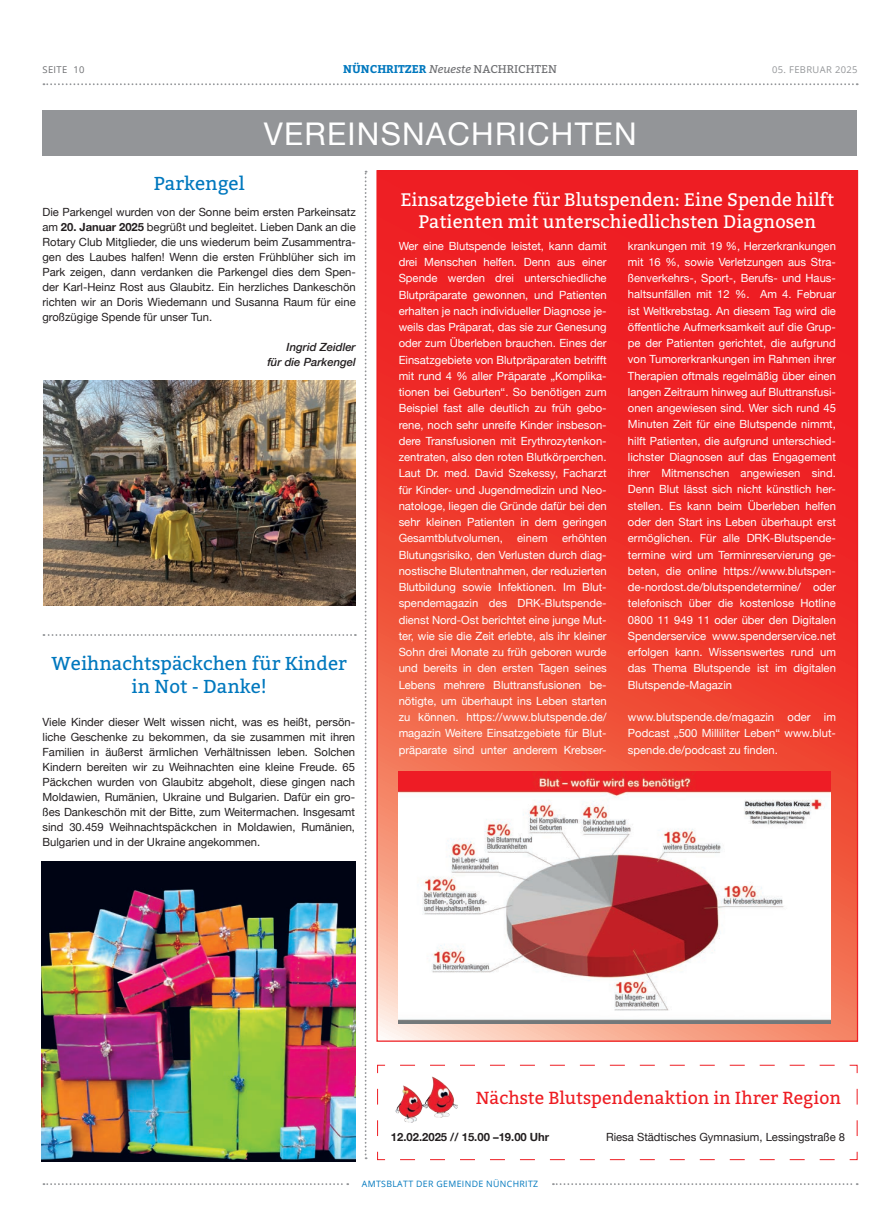
<style>
.page{position:relative;width:886px;height:1223px;background:#fff}
.page>*{position:absolute;margin:0;border:0;box-sizing:border-box;transform-origin:0 0}
.t1{font:31.25px "Helvetica Neue";letter-spacing:.04em;color:#fff}
.t2{font:18.75px/22.5px "Bitter";color:#0078be;text-align:center}
.t3{font:18.12px/21.8px "Bitter";color:#fff;text-align:center}
.t4{font:17.5px "Bitter";color:#ee1d23}
.t5{font:11.25px/16.2px "Helvetica Neue";color:#fff;text-align:justify}
.t6{font:11.25px/15px "Helvetica Neue";color:#231f20;text-align:justify}
.t7{font:700 11.25px "Bitter";color:#0078be}
.t8{font:italic 500 11.25px/15px "Helvetica Neue";color:#231f20;text-align:right}
.t9{font:700 11.25px "Helvetica Neue";color:#231f20}
.t10{font:9.38px "Open Sans";letter-spacing:.04em;color:#939598}
.t11{font:9.38px "Open Sans";letter-spacing:.04em;color:#6c6d70}
.t12{font:8.75px "Open Sans";letter-spacing:.04em;color:#0078be}
.s1{font-weight:400;font-style:italic;color:#6c6d70}
.s2{font-weight:400;color:#6c6d70}
.s3{font-weight:700}
</style>
<div class="page">
<svg style="left:43px;top:83px;width:815px;height:2px"></svg>
<svg style="left:43px;top:1183px;width:305px;height:2px"></svg>
<svg style="left:553px;top:1183px;width:305px;height:2px"></svg>
<svg style="left:378px;top:172px;width:478px;height:867px;background:#ee3730"></svg>
<div style="left:43px;top:111px;width:814px;height:45px;background:#939598"></div>
<svg style="left:365px;top:171px;width:2px;height:988px"></svg>
<svg style="left:43px;top:634px;width:313px;height:2px"></svg>
<img style="left:399px;top:771px;width:431px;height:252px">
<svg style="left:377px;top:1064px;width:481px;height:96px"></svg>
<div style="left:393px;top:1075px;width:66px;height:49px;background:#fff"></div>
<img style="left:395px;top:1076px;width:63px;height:46px">
<img style="left:43px;top:381px;width:312px;height:225px">
<img style="left:42px;top:861px;width:313px;height:300px">
<p class="t11" style="left:43px;top:63px;width:43px">SEITE 10</p>
<p class="t7" style="left:343px;top:61px;width:215px">NÜNCHRITZER <span class="s1">Neueste</span> <span class="s2">NACHRICHTEN</span></p>
<p class="t10" style="left:772px;top:63px;width:87px">05. FEBRUAR 2025</p>
<h1 class="t1" style="left:264px;top:111px;width:374px">VEREINSNACHRICHTEN</h1>
<h2 class="t2" style="left:154px;top:172px;width:92px">Parkengel</h2>
<p class="t6" style="left:43px;top:205px;width:315px">Die Parkengel wurden von der Sonne beim ersten Parkeinsatz am <span class="s3">20. Januar 2025</span> begrüßt und begleitet. Lieben Dank an die Rotary Club Mitglieder, die uns wiederum beim Zusammentra&shy;gen des Laubes halfen! Wenn die ersten Frühblüher sich im Park zeigen, dann verdanken die Parkengel dies dem Spen&shy;der Karl-Heinz Rost aus Glaubitz. Ein herzliches Dankeschön richten wir an Doris Wiedemann und Susanna Raum für eine großzügige Spende für unser Tun.</p>
<p class="t8" style="left:267px;top:338px;width:90px">Ingrid Zeidler<br>für die Parkengel</p>
<h2 class="t2" style="left:51px;top:652px;width:297px">Weihnachtspäckchen für Kinder in Not - Danke!</h2>
<p class="t6" style="left:43px;top:715px;width:314px">Viele Kinder dieser Welt wissen nicht, was es heißt, persön&shy;liche Geschenke zu bekommen, da sie zusammen mit ihren Familien in äußerst ärmlichen Verhältnissen leben. Solchen Kindern bereiten wir zu Weihnachten eine kleine Freude. 65<br>Päckchen wurden von Glaubitz abgeholt, diese gingen nach Moldawien, Rumänien, Ukraine und Bulgarien. Dafür ein gro&shy;ßes Dankeschön mit der Bitte, zum Weitermachen. Insgesamt sind 30.459 Weihnachtspäckchen in Moldawien, Rumänien, Bulgarien und in der Ukraine angekommen.</p>
<h3 class="t3" style="left:400px;top:188px;width:435px">Einsatzgebiete für Blutspenden: Eine Spende hilft<br>Patienten mit unterschiedlichsten Diagnosen</h3>
<p class="t5" style="left:399px;top:238px;width:209px">Wer eine Blutspende leistet, kann damit drei Menschen helfen. Denn aus einer Spende werden drei unterschiedliche Blutpräparate gewonnen, und Patienten erhalten je nach individueller Diagnose je&shy;weils das Präparat, das sie zur Genesung oder zum Überleben brauchen. Eines der Einsatzgebiete von Blutpräparaten betrifft mit rund 4 % aller Präparate „Komplika&shy;tionen bei Geburten“. So benötigen zum Beispiel fast alle deutlich zu früh gebo&shy;rene, noch sehr unreife Kinder insbeson&shy;dere Transfusionen mit Erythrozytenkon&shy;zentraten, also den roten Blutkörperchen.<br>Laut Dr. med. David Szekessy, Facharzt für Kinder- und Jugendmedizin und Neo&shy;natologe, liegen die Gründe dafür bei den sehr kleinen Patienten in dem geringen Gesamtblutvolumen,</p>
<p class="t5" style="left:628px;top:238px;width:209px">krankungen mit 19 %, Herzerkrankungen mit 16 %, sowie Verletzungen aus Stra&shy;ßenverkehrs-, Sport-, Berufs- und Haus&shy;haltsunfällen mit 12 %. Am 4. Februar ist Weltkrebstag. An diesem Tag wird die öffentliche Aufmerksamkeit auf die Grup&shy;pe der Patienten gerichtet, die aufgrund von Tumorerkrankungen im Rahmen ihrer Therapien oftmals regelmäßig über einen langen Zeitraum hinweg auf Bluttransfusi&shy;onen angewiesen sind. Wer sich rund 45<br>Minuten Zeit für eine Blutspende nimmt, hilft Patienten, die aufgrund unterschied&shy;lichster Diagnosen auf das Engagement ihrer Mitmenschen angewiesen sind.<br>Denn Blut lässt sich nicht künstlich her&shy;stellen. Es kann beim Überleben helfen oder den Start ins Leben überhaupt erst ermöglichen. Für alle DRK-Blutspende&shy;termine wird um Terminreservierung ge&shy;beten, die online https://www.blutspen&shy;de-nordost.de/blutspendetermine/ oder telefonisch über die kostenlose Hotline 0800 11 949 11 oder über den Digitalen Spenderservice www.spenderservice.net erfolgen kann. Wissenswertes rund um das Thema Blutspende ist im digitalen Blutspende-Magazin</p>
<p class="t5" style="left:628px;top:709px;width:209px">www.blutspende.de/magazin oder im Podcast „500 Milliliter Leben“ www.blut&shy;spende.de/podcast zu finden.</p>
<p class="t5" style="left:399px;top:531px;width:209px;text-indent:163px">erhöhten Blutungsrisiko, den Verlusten durch diag&shy;nostische Blutentnahmen, der reduzierten Blutbildung sowie Infektionen. Im Blut&shy;spendemagazin des DRK-Blutspende&shy;dienst Nord-Ost berichtet eine junge Mut&shy;ter, wie sie die Zeit erlebte, als ihr kleiner Sohn drei Monate zu früh geboren wurde und bereits in den ersten Tagen seines Lebens mehrere Bluttransfusionen be&shy;nötigte, um überhaupt ins Leben starten zu können. https://www.blutspende.de/ magazin Weitere Einsatzgebiete für Blut&shy;präparate sind unter anderem Krebser-</p>
<p class="t5" style="left:517px;top:531px;width:32px">einem</p>
<h3 class="t4" style="left:476px;top:1084px;width:367px">Nächste Blutspendenaktion in Ihrer Region</h3>
<p class="t9" style="left:391px;top:1128px;width:160px">12.02.2025 // 15.00 –19.00 Uhr</p>
<p class="t6" style="left:606px;top:1130px;width:241px">Riesa Städtisches Gymnasium, Lessingstraße 8</p>
<p class="t12" style="left:362px;top:1177px;width:178px">AMTSBLATT DER GEMEINDE NÜNCHRITZ</p>
</div>
